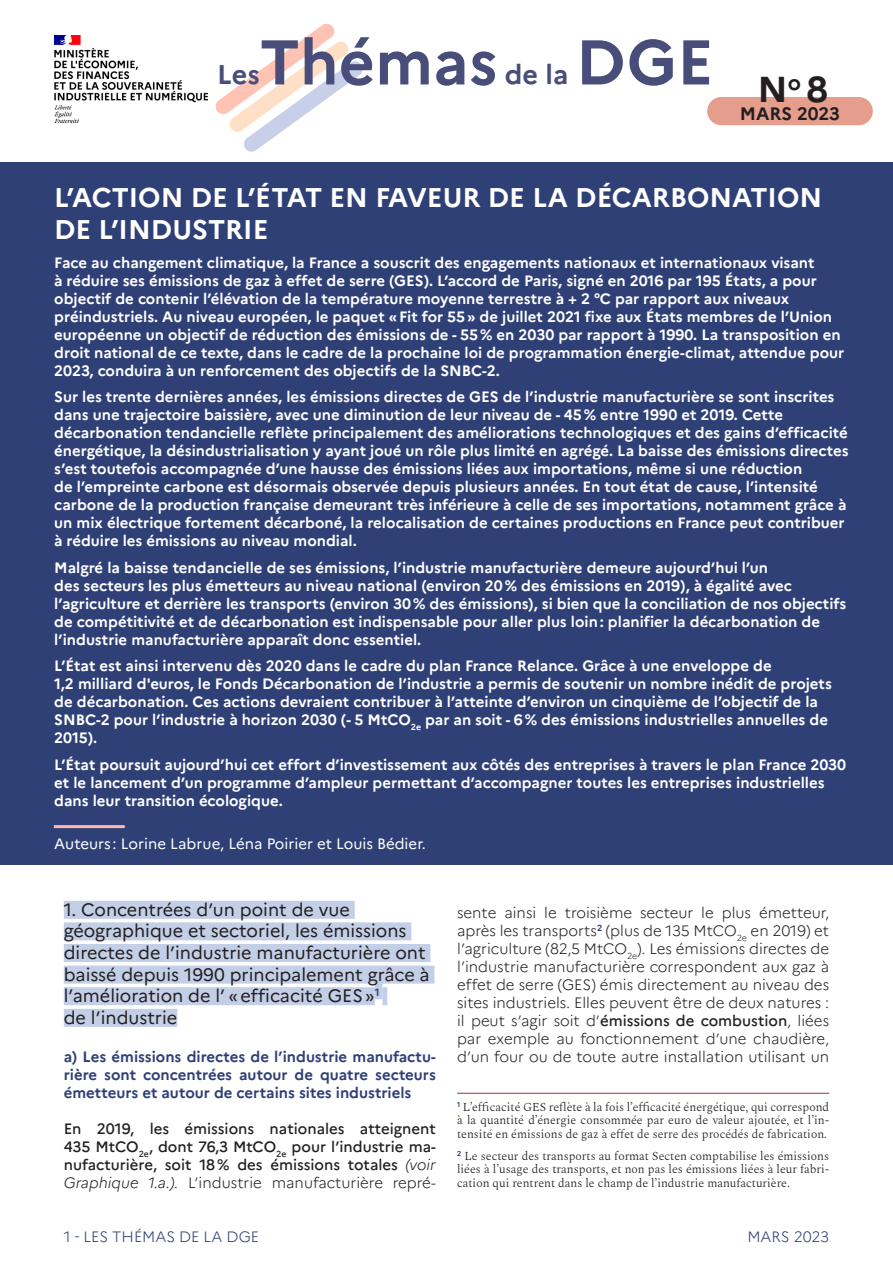
<style>
.page{position:relative;width:893px;height:1263px;background:#fff}
.page>*{position:absolute;margin:0;border:0;box-sizing:border-box;transform-origin:0 0}
.Titre_général-H1{font:700 63px "Marianne";color:#484d7a}
.t1{font:700 36px "Marianne";color:#231f20}
.TITRE1_-_H2{font:700 27px/32.4px "Marianne";color:#fff}
.Titre_général-H1-2{font:700 27px "Marianne";color:#484d7a}
.TITRE2-H3{font:18px/21.6px "Marianne";color:#231f20}
.t2{font:700 18px "Marianne";color:#231f20}
.CHAPO{font:700 15px/18px "Marianne";color:#fff}
.TEXTE_COURANT{font:300 15px/18px "Marianne";color:#231f20;text-align:justify}
.TEXTE_COURANT-2{font:500 15px/18px "Marianne";color:#231f20;text-align:justify}
.INtertitre_bleu{font:700 15px/18px "Marianne";color:#2f4077;text-align:justify}
.CHAPO-2{font:15px "Marianne";color:#fff}
.t3{font:300 15px "Marianne";color:#2f4077}
.Note-bas-page-filet{font:300 12px/13.5px "Spectral";color:#231f20;text-align:justify}
.note-bas-page-sans-f{font:300 12px/13.5px "Spectral";color:#231f20;text-align:justify}
.s1{font-weight:300;font-style:italic}
.s2{font-weight:300}
.s3{font-weight:500}
</style>
<div class="page">
<div style="left:0;top:162px;width:893px;height:702px;background:#2f4077"></div>
<svg style="left:215px;top:23px;width:148px;height:129px"></svg>
<div style="left:707px;top:97px;width:166px;height:28px;background:#e59d8c;border-radius:14px"></div>
<img style="left:54px;top:36px;width:154px;height:86px">
<hr style="left:54px;top:825px;width:71px;height:3px;background:#ffb7ae">
<div style="left:64px;top:901px;width:291px;height:18px;background:#c3cfe7"></div>
<div style="left:64px;top:922px;width:347px;height:18px;background:#c3cfe7"></div>
<div style="left:64px;top:944px;width:366px;height:18px;background:#c3cfe7"></div>
<div style="left:64px;top:965px;width:370px;height:18px;background:#c3cfe7"></div>
<div style="left:64px;top:987px;width:311px;height:18px;background:#c3cfe7"></div>
<div style="left:375px;top:981px;width:7px;height:18px;background:#c3cfe7"></div>
<div style="left:382px;top:987px;width:5px;height:18px;background:#c3cfe7"></div>
<div style="left:64px;top:1009px;width:113px;height:18px;background:#c3cfe7"></div>
<hr style="left:457px;top:1093px;width:372px;height:1px;background:#ad4847">
<h1 class="Titre_général-H1" style="left:260px;top:24px;width:239px">Thémas</h1>
<h1 class="Titre_général-H1-2" style="left:217px;top:58px;width:44px">Les</h1>
<h1 class="Titre_général-H1-2" style="left:505px;top:58px;width:65px">de la</h1>
<h1 class="Titre_général-H1" style="left:576px;top:24px;width:139px">DGE</h1>
<p class="t1" style="left:758px;top:67px;width:72px">N<sup>o</sup> 8</p>
<p class="t2" style="left:740px;top:103px;width:101px">MARS 2023</p>
<h2 class="TITRE1_-_H2" style="left:54px;top:181px;width:769px">L’ACTION DE L’ÉTAT EN FAVEUR DE LA DÉCARBONATION<br>DE L’INDUSTRIE</h2>
<p class="CHAPO" style="left:54px;top:253px;width:791px">Face au changement climatique, la France a souscrit des engagements nationaux et internationaux visant<br>à réduire ses émissions de gaz à effet de serre (GES). L’accord de Paris, signé en 2016 par 195 États, a pour objectif de contenir l’élévation de la température moyenne terrestre à + 2 °C par rapport aux niveaux préindustriels. Au niveau européen, le paquet «Fit for 55» de juillet 2021 fixe aux États membres de l’Union européenne un objectif de réduction des émissions de - 55% en 2030 par rapport à 1990. La transposition en droit national de ce texte, dans le cadre de la prochaine loi de programmation énergie-climat, attendue pour 2023, conduira à un renforcement des objectifs de la SNBC-2.</p>
<p class="CHAPO" style="left:54px;top:388px;width:796px">Sur les trente dernières années, les émissions directes de GES de l’industrie manufacturière se sont inscrites dans une trajectoire baissière, avec une diminution de leur niveau de - 45% entre 1990 et 2019. Cette décarbonation tendancielle reflète principalement des améliorations technologiques et des gains d’efficacité énergétique, la désindustrialisation y ayant joué un rôle plus limité en agrégé. La baisse des émissions directes s’est toutefois accompagnée d’une hausse des émissions liées aux importations, même si une réduction<br>de l’empreinte carbone est désormais observée depuis plusieurs années. En tout état de cause, l’intensité carbone de la production française demeurant très inférieure à celle de ses importations, notamment grâce à un mix électrique fortement décarboné, la relocalisation de certaines productions en France peut contribuer à réduire les émissions au niveau mondial.</p>
<p class="CHAPO" style="left:54px;top:558px;width:793px">Malgré la baisse tendancielle de ses émissions, l’industrie manufacturière demeure aujourd’hui l’un<br>des secteurs les plus émetteurs au niveau national (environ 20% des émissions en 2019), à égalité avec l’agriculture et derrière les transports (environ 30% des émissions), si bien que la conciliation de nos objectifs de compétitivité et de décarbonation est indispensable pour aller plus loin: planifier la décarbonation de l’industrie manufacturière apparaît donc essentiel.</p>
<p class="CHAPO" style="left:54px;top:657px;width:779px">L’État est ainsi intervenu dès 2020 dans le cadre du plan France Relance. Grâce à une enveloppe de<br>1,2 milliard d'euros, le Fonds Décarbonation de l’industrie a permis de soutenir un nombre inédit de projets de décarbonation. Ces actions devraient contribuer à l’atteinte d’environ un cinquième de l’objectif de la SNBC-2 pour l’industrie à horizon 2030 (- 5 MtCO<sub>2e</sub> par an soit - 6% des émissions industrielles annuelles de 2015).</p>
<p class="CHAPO" style="left:54px;top:755px;width:793px">L’État poursuit aujourd’hui cet effort d’investissement aux côtés des entreprises à travers le plan France 2030 et le lancement d’un programme d’ampleur permettant d’accompagner toutes les entreprises industrielles dans leur transition écologique.</p>
<p class="CHAPO-2" style="left:54px;top:835px;width:373px">Auteurs : Lorine Labrue, Léna Poirier et Louis Bédier.</p>
<h3 class="TITRE2-H3" style="left:64px;top:898px;width:367px">1. Concentrées d’un point de vue géographique et sectoriel, les émissions directes de l’industrie manufacturière ont baissé depuis 1990 principalement grâce à l’amélioration de l’ «efficacité GES»<sup>1<br></sup>de l’industrie</h3>
<p class="INtertitre_bleu" style="left:64px;top:1048px;width:374px">a) Les émissions directes de l’industrie manufactu&shy;rière sont concentrées autour de quatre secteurs émetteurs et autour de certains sites industriels</p>
<p class="TEXTE_COURANT-2" style="left:64px;top:1120px;width:374px">En 2019, les émissions nationales atteignent 435 MtCO<sub>2e</sub>, dont 76,3 MtCO<sub>2e</sub> pour l’industrie ma&shy;nufacturière, soit 18% des émissions totales <span class="s1">(voir Graphique 1.a.).</span> <span class="s2">L’industrie manufacturière repré-</span></p>
<p class="TEXTE_COURANT" style="left:457px;top:904px;width:374px">sente ainsi le troisième secteur le plus émetteur, après les transports<sup>2</sup> (plus de 135 MtCO<sub>2e</sub> en 2019) et l’agriculture (82,5 MtCO<sub>2e</sub>). Les émissions directes de l’industrie manufacturière correspondent aux gaz à effet de serre (GES) émis directement au niveau des sites industriels. Elles peuvent être de deux natures : il peut s’agir soit d’<span class="s3">émissions de combustion</span>, liées par exemple au fonctionnement d’une chaudière, d’un four ou de toute autre installation utilisant un</p>
<p class="Note-bas-page-filet" style="left:457px;top:1099px;width:374px"><sup>1</sup> L’efficacité GES reflète à la fois l’efficacité énergétique, qui correspond à la quantité d’énergie consommée par euro de valeur ajoutée, et l’in&shy;tensité en émissions de gaz à effet de serre des procédés de fabrication.</p>
<p class="note-bas-page-sans-f" style="left:457px;top:1148px;width:374px"><sup>2</sup> Le secteur des transports au format Secten comptabilise les émissions liées à l’usage des transports, et non pas les émissions liées à leur fabri&shy;cation qui rentrent dans le champ de l’industrie manufacturière.</p>
<p class="t3" style="left:64px;top:1227px;width:197px">1 - LES THÉMAS DE LA DGE</p>
<p class="t3" style="left:747px;top:1227px;width:83px">MARS 2023</p>
</div>
